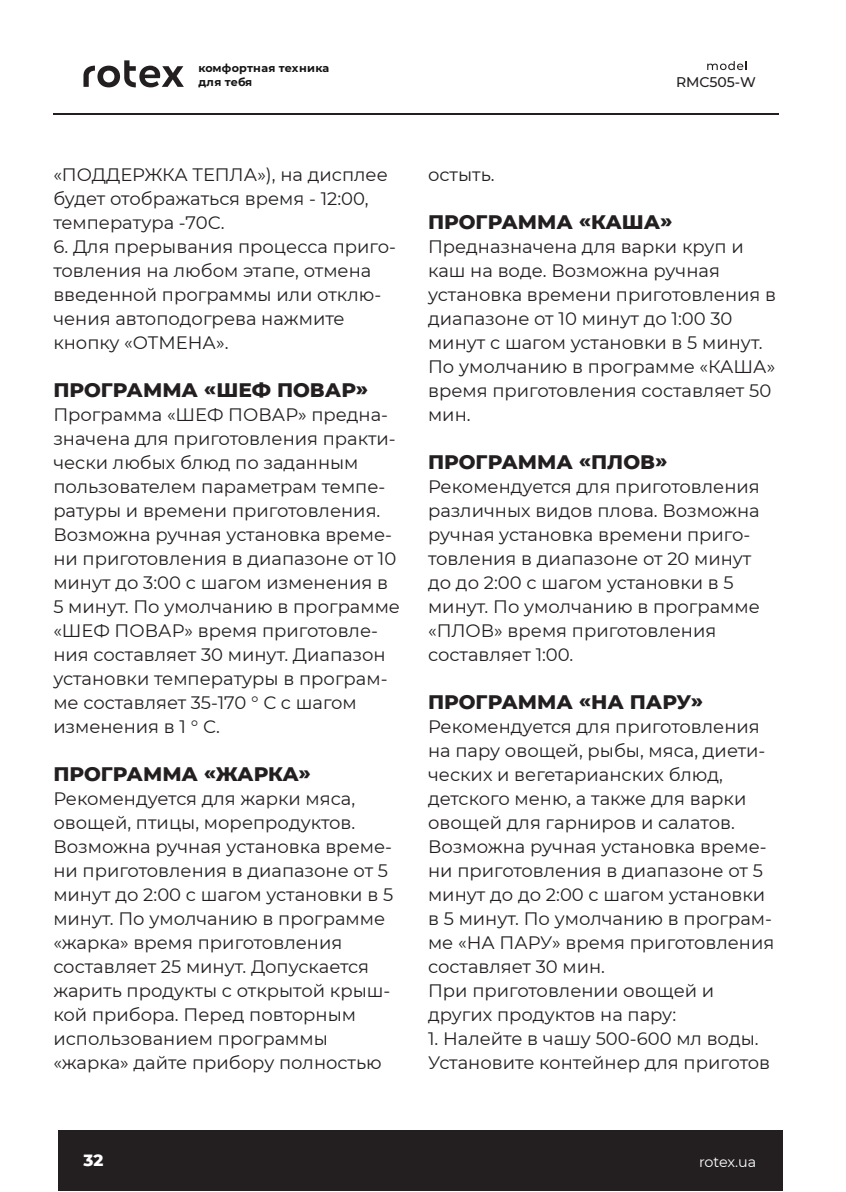
<style>
.page{position:relative;width:846px;height:1192px;background:#fff}
.page>*{position:absolute;margin:0;border:0;box-sizing:border-box;transform-origin:0 0}
.t1{font:800 20px "Montserrat";color:#231f20}
.t2{font:18px/24px "Montserrat";color:#231f20}
.t3{font:800 16.6px "Montserrat";color:#fff}
.t4{font:14.4px "Montserrat";letter-spacing:-.015em;color:#fff}
.t5{font:500 14px "Montserrat";color:#231f20}
.t6{font:700 11.2px/13.4px "Montserrat";letter-spacing:.01em;color:#131313}
</style>
<div class="page">
<div style="left:59px;top:1130px;width:724px;height:61px;background:#231f20"></div>
<hr style="left:53px;top:113px;width:725px;height:2px;background:#231f20">
<svg style="left:83px;top:60px;width:101px;height:27px"></svg>
<svg style="left:707px;top:61px;width:40px;height:9px"></svg>
<p class="t6" style="left:198px;top:61px;width:132px">комфортная техника для тебя</p>
<p class="t5" style="left:676px;top:72px;width:81px">RMC505-W</p>
<p class="t2" style="left:53px;top:162px;width:336px">«ПОДДЕРЖКА ТЕПЛА»), на дисплее будет отображаться время - 12:00, температура -70С.</p>
<p class="t2" style="left:53px;top:234px;width:344px">6. Для прерывания процесса приго&shy;товления на любом этапе, отмена введенной программы или отклю&shy;чения автоподогрева нажмите кнопку «ОТМЕНА».</p>
<p class="t1" style="left:53px;top:375px;width:317px">ПРОГРАММА «ШЕФ ПОВАР»</p>
<p class="t2" style="left:53px;top:402px;width:348px">Программа «ШЕФ ПОВАР» предна&shy;значена для приготовления практи&shy;чески любых блюд по заданным пользователем параметрам темпе&shy;ратуры и времени приготовления.<br>Возможна ручная установка време&shy;ни приготовления в диапазоне от 10 минут до 3:00 с шагом изменения в<br>5 минут. По умолчанию в программе «ШЕФ ПОВАР» время приготовле&shy;ния составляет 30 минут. Диапазон установки температуры в програм&shy;ме составляет 35-170 ° С с шагом изменения в 1 ° С.</p>
<p class="t1" style="left:53px;top:759px;width:259px">ПРОГРАММА «ЖАРКА»</p>
<p class="t2" style="left:53px;top:786px;width:341px">Рекомендуется для жарки мяса, овощей, птицы, морепродуктов.<br>Возможна ручная установка време&shy;ни приготовления в диапазоне от 5 минут до 2:00 с шагом установки в 5 минут. По умолчанию в программе «жарка» время приготовления составляет 25 минут. Допускается жарить продукты с открытой крыш&shy;кой прибора. Перед повторным использованием программы «жарка» дайте прибору полностью</p>
<p class="t2" style="left:428px;top:162px;width:68px">остыть.</p>
<p class="t1" style="left:428px;top:207px;width:246px">ПРОГРАММА «КАША»</p>
<p class="t2" style="left:428px;top:234px;width:349px">Предназначена для варки круп и каш на воде. Возможна ручная установка времени приготовления в диапазоне от 10 минут до 1:00 30 минут с шагом установки в 5 минут.<br>По умолчанию в программе «КАША» время приготовления составляет 50 мин.</p>
<p class="t1" style="left:428px;top:447px;width:241px">ПРОГРАММА «ПЛОВ»</p>
<p class="t2" style="left:428px;top:474px;width:333px">Рекомендуется для приготовления различных видов плова. Возможна ручная установка времени приго&shy;товления в диапазоне от 20 минут до до 2:00 с шагом установки в 5 минут. По умолчанию в программе «ПЛОВ» время приготовления составляет 1:00.</p>
<p class="t1" style="left:428px;top:687px;width:277px">ПРОГРАММА «НА ПАРУ»</p>
<p class="t2" style="left:428px;top:714px;width:348px">Рекомендуется для приготовления на пару овощей, рыбы, мяса, диети&shy;ческих и вегетарианских блюд, детского меню, а также для варки овощей для гарниров и салатов.<br>Возможна ручная установка време&shy;ни приготовления в диапазоне от 5 минут до до 2:00 с шагом установки в 5 минут. По умолчанию в програм&shy;ме «НА ПАРУ» время приготовления составляет 30 мин.<br>При приготовлении овощей и других продуктов на пару:</p>
<p class="t2" style="left:428px;top:1026px;width:343px">1. Налейте в чашу 500-600 мл воды.<br>Установите контейнер для приготов</p>
<p class="t3" style="left:83px;top:1148px;width:21px">32</p>
<p class="t4" style="left:699px;top:1152px;width:59px">rotex.ua</p>
</div>
